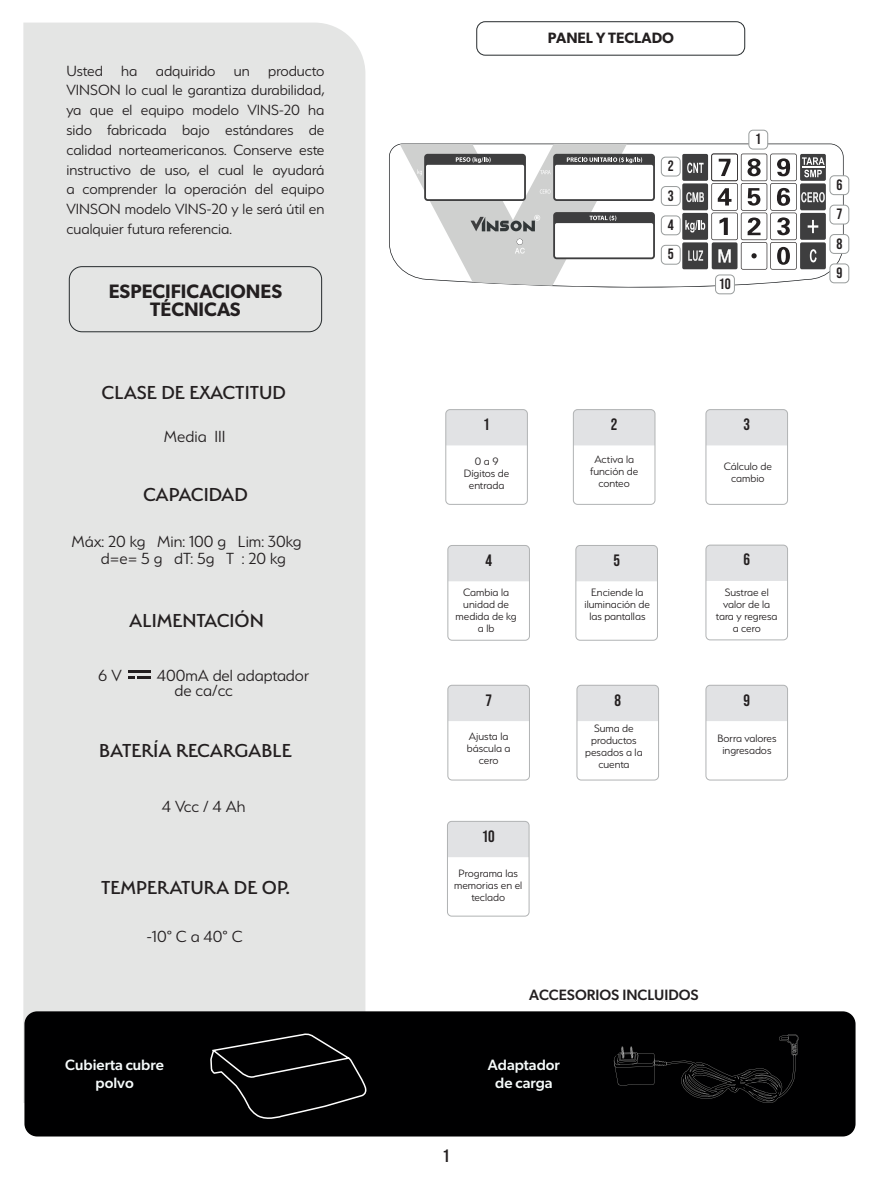
<style>
.page{position:relative;width:893px;height:1191px;background:#fff}
.page>*{position:absolute;margin:0;border:0;box-sizing:border-box;transform-origin:0 0}
.t1{font:500 21px "Serenity";color:#231f20}
.t2{font:600 19.5px/18px "Gibson";color:#231f20;text-align:center}
.t3{font:300 18px/15px "Serenity";color:#231f20}
.t4{font:18px "Bebas Neue";color:#231f20}
.t5{font:300 16.5px/19.8px "Serenity";color:#231f20;text-align:justify}
.t6{font:16.5px "Bebas Neue";color:#231f20}
.t7{font:500 15px/18px "Gibson";color:#f6fbfb;text-align:center}
.t8{font:500 15px "Gibson";color:#231f20}
.t9{font:600 15px "Gibson";color:#231f20}
.t10{font:15px/29.4px "Bebas Neue";color:#231f20;text-align:justify}
.t11{font:300 12px/12px "Serenity";color:#231f20;text-align:center}
</style>
<div class="page">
<div style="left:23px;top:23px;width:342px;height:1080px;background:#e4e5e4"></div>
<div style="left:24px;top:1011px;width:831px;height:125px;background:#000001;border-radius:13px"></div>
<div style="left:69px;top:266px;width:253px;height:66px;border:1px solid #262b2d;border-radius:13px"></div>
<div style="left:476px;top:21px;width:269px;height:35px;border:1px solid #262b2d;border-radius:9px"></div>
<div style="left:446px;top:409px;width:80px;height:36px;background:#e1e2e4"></div>
<div style="left:576px;top:545px;width:80px;height:36px;background:#e1e2e4"></div>
<div style="left:449px;top:821px;width:80px;height:36px;background:#e1e2e4"></div>
<div style="left:575px;top:410px;width:80px;height:35px;background:#e1e2e4"></div>
<div style="left:706px;top:545px;width:81px;height:36px;background:#e1e2e4"></div>
<div style="left:706px;top:410px;width:80px;height:35px;background:#e1e2e4"></div>
<div style="left:448px;top:685px;width:80px;height:36px;background:#e1e2e4"></div>
<div style="left:448px;top:545px;width:80px;height:36px;background:#e1e2e4"></div>
<div style="left:577px;top:685px;width:80px;height:36px;background:#e1e2e4"></div>
<div style="left:706px;top:685px;width:80px;height:36px;background:#e1e2e4"></div>
<div style="left:446px;top:409px;width:82px;height:95px;border:1px solid #b1b3b4;border-radius:4px"></div>
<div style="left:576px;top:545px;width:82px;height:95px;border:1px solid #b1b3b4;border-radius:4px"></div>
<div style="left:447px;top:821px;width:82px;height:95px;border:1px solid #b1b3b4;border-radius:4px"></div>
<div style="left:573px;top:409px;width:82px;height:95px;border:1px solid #b1b3b4;border-radius:4px"></div>
<div style="left:706px;top:545px;width:82px;height:95px;border:1px solid #b1b3b4;border-radius:4px"></div>
<div style="left:706px;top:409px;width:82px;height:95px;border:1px solid #b1b3b4;border-radius:4px"></div>
<div style="left:448px;top:685px;width:82px;height:95px;border:1px solid #b1b3b4;border-radius:4px"></div>
<div style="left:448px;top:545px;width:82px;height:95px;border:1px solid #b1b3b4;border-radius:4px"></div>
<div style="left:577px;top:685px;width:82px;height:95px;border:1px solid #b1b3b4;border-radius:4px"></div>
<div style="left:706px;top:685px;width:82px;height:95px;border:1px solid #b1b3b4;border-radius:4px"></div>
<hr style="left:129px;top:670px;width:22px;height:3px;background:#231f20">
<svg style="left:129px;top:676px;width:22px;height:2px"></svg>
<svg style="left:389px;top:144px;width:455px;height:144px"></svg>
<div style="left:682px;top:154px;width:26px;height:27px;background:#3e3e3f;border-radius:2px"></div>
<div style="left:800px;top:154px;width:26px;height:27px;background:#545455;border-radius:2px"></div>
<div style="left:800px;top:183px;width:26px;height:27px;background:#545455;border-radius:2px"></div>
<div style="left:682px;top:183px;width:26px;height:27px;background:#3e3e3f;border-radius:2px"></div>
<div style="left:682px;top:213px;width:26px;height:27px;background:#3e3e3f;border-radius:2px"></div>
<div style="left:800px;top:213px;width:26px;height:27px;background:#545455;border-radius:2px"></div>
<div style="left:800px;top:242px;width:26px;height:27px;background:#545455;border-radius:2px"></div>
<div style="left:682px;top:242px;width:26px;height:27px;background:#3e3e3f;border-radius:2px"></div>
<svg style="left:688px;top:250px;width:15px;height:11px"></svg>
<svg style="left:686px;top:192px;width:18px;height:10px"></svg>
<svg style="left:685px;top:220px;width:20px;height:12px"></svg>
<svg style="left:687px;top:163px;width:17px;height:10px"></svg>
<svg style="left:400px;top:144px;width:267px;height:144px"></svg>
<svg style="left:711px;top:154px;width:114px;height:116px"></svg>
<svg style="left:210px;top:1033px;width:157px;height:86px"></svg>
<svg style="left:614px;top:1034px;width:184px;height:69px"></svg>
<div style="left:749px;top:130px;width:19px;height:19px;background:#fff;border-radius:4px"></div>
<div style="left:748px;top:130px;width:20px;height:19px;border:1px solid #989c9c;border-radius:4px"></div>
<div style="left:715px;top:275px;width:19px;height:19px;background:#fff;border-radius:4px"></div>
<div style="left:715px;top:274px;width:20px;height:20px;border:1px solid #989c9c;border-radius:4px"></div>
<div style="left:661px;top:157px;width:19px;height:19px;background:#fff;border-radius:4px"></div>
<div style="left:661px;top:157px;width:20px;height:19px;border:1px solid #989c9c;border-radius:4px"></div>
<div style="left:661px;top:186px;width:19px;height:19px;background:#fff;border-radius:4px"></div>
<div style="left:661px;top:186px;width:20px;height:20px;border:1px solid #989c9c;border-radius:4px"></div>
<div style="left:661px;top:216px;width:19px;height:19px;background:#fff;border-radius:4px"></div>
<div style="left:661px;top:215px;width:20px;height:20px;border:1px solid #989c9c;border-radius:4px"></div>
<div style="left:661px;top:245px;width:19px;height:19px;background:#fff;border-radius:4px"></div>
<div style="left:661px;top:245px;width:20px;height:19px;border:1px solid #989c9c;border-radius:4px"></div>
<div style="left:830px;top:264px;width:19px;height:19px;background:#fff;border-radius:4px"></div>
<div style="left:830px;top:263px;width:19px;height:20px;border:1px solid #989c9c;border-radius:4px"></div>
<div style="left:830px;top:234px;width:19px;height:19px;background:#fff;border-radius:4px"></div>
<div style="left:830px;top:234px;width:19px;height:20px;border:1px solid #989c9c;border-radius:4px"></div>
<div style="left:830px;top:205px;width:19px;height:19px;background:#fff;border-radius:4px"></div>
<div style="left:830px;top:205px;width:19px;height:19px;border:1px solid #989c9c;border-radius:4px"></div>
<div style="left:830px;top:176px;width:19px;height:19px;background:#fff;border-radius:4px"></div>
<div style="left:830px;top:175px;width:19px;height:20px;border:1px solid #989c9c;border-radius:4px"></div>
<p class="t5" style="left:66px;top:60px;width:260px">Usted ha adquirido un producto VINSON lo cual le garantiza durabilidad, ya que el equipo modelo VINS-20 ha sido fabricada bajo estándares de calidad norteamericanos. Conserve este instructivo de uso, el cual le ayudará a comprender la operación del equipo VINSON modelo VINS-20 y le será útil en cualquier futura referencia.</p>
<p class="t2" style="left:109px;top:282px;width:175px">ESPECIFICACIONES<br>TÉCNICAS</p>
<p class="t1" style="left:102px;top:381px;width:186px">CLASE DE EXACTITUD</p>
<p class="t3" style="left:164px;top:429px;width:63px">Media III</p>
<p class="t1" style="left:143px;top:483px;width:106px">CAPACIDAD</p>
<p class="t3" style="left:101px;top:533px;width:202px;line-height:16.5px;text-indent:-29px">Máx: 20 kg Min: 100 g Lim: 30kg d=e= 5 g dT: 5g T : 20 kg</p>
<p class="t1" style="left:129px;top:609px;width:136px">ALIMENTACIÓN</p>
<p class="t3" style="left:98px;top:668px;width:25px">6 V</p>
<p class="t3" style="left:174px;top:668px;width:136px;text-indent:-18px">400mA del adaptador de ca/cc</p>
<p class="t1" style="left:99px;top:739px;width:194px">BATERÍA RECARGABLE</p>
<p class="t3" style="left:162px;top:799px;width:85px">4 Vcc / 4 Ah</p>
<p class="t1" style="left:101px;top:875px;width:190px">TEMPERATURA DE OP.</p>
<p class="t3" style="left:147px;top:928px;width:97px">-10° C a 40° C</p>
<p class="t9" style="left:548px;top:29px;width:128px">PANEL Y TECLADO</p>
<p class="t10" style="left:668px;top:151px;width:7px">2<br>3<br>4<br>5</p>
<p class="t10" style="left:755px;top:124px;width:7px">1</p>
<p class="t10" style="left:719px;top:269px;width:13px">10</p>
<p class="t6" style="left:483px;top:415px;width:8px">1</p>
<p class="t6" style="left:611px;top:415px;width:8px">2</p>
<p class="t6" style="left:743px;top:415px;width:8px">3</p>
<p class="t11" style="left:464px;top:455px;width:47px">0 a 9<br>Dígitos de entrada</p>
<p class="t11" style="left:590px;top:453px;width:50px">Activa la función de conteo</p>
<p class="t11" style="left:724px;top:460px;width:50px">Cálculo de cambio</p>
<p class="t6" style="left:485px;top:551px;width:8px">4</p>
<p class="t6" style="left:613px;top:551px;width:8px">5</p>
<p class="t6" style="left:743px;top:550px;width:8px">6</p>
<p class="t11" style="left:456px;top:586px;width:63px">Cambia la unidad de medida de kg a lb</p>
<p class="t11" style="left:585px;top:586px;width:67px">Enciende la iluminación de las pantallas</p>
<p class="t11" style="left:716px;top:586px;width:63px">Sustrae el valor de la tara y regresa a cero</p>
<p class="t6" style="left:485px;top:690px;width:8px">7</p>
<p class="t6" style="left:614px;top:690px;width:8px">8</p>
<p class="t6" style="left:743px;top:690px;width:8px">9</p>
<p class="t11" style="left:467px;top:730px;width:45px">Ajusta la báscula a cero</p>
<p class="t11" style="left:585px;top:722px;width:59px">Suma de productos pesados a la cuenta</p>
<p class="t11" style="left:717px;top:732px;width:60px">Borra valores ingresados</p>
<p class="t6" style="left:482px;top:826px;width:15px">10</p>
<p class="t11" style="left:454px;top:867px;width:70px">Programa las memorias en el teclado</p>
<p class="t8" style="left:529px;top:985px;width:171px">ACCESORIOS INCLUIDOS</p>
<p class="t7" style="left:65px;top:1055px;width:100px">Cubierta cubre polvo</p>
<p class="t7" style="left:488px;top:1055px;width:74px">Adaptador de carga</p>
<p class="t4" style="left:442px;top:1145px;width:9px">1</p>
<p class="t10" style="left:836px;top:170px;width:7px">6</p>
<p class="t10" style="left:836px;top:199px;width:7px">7</p>
<p class="t10" style="left:836px;top:228px;width:7px">8</p>
<p class="t10" style="left:836px;top:258px;width:7px">9</p>
</div>
